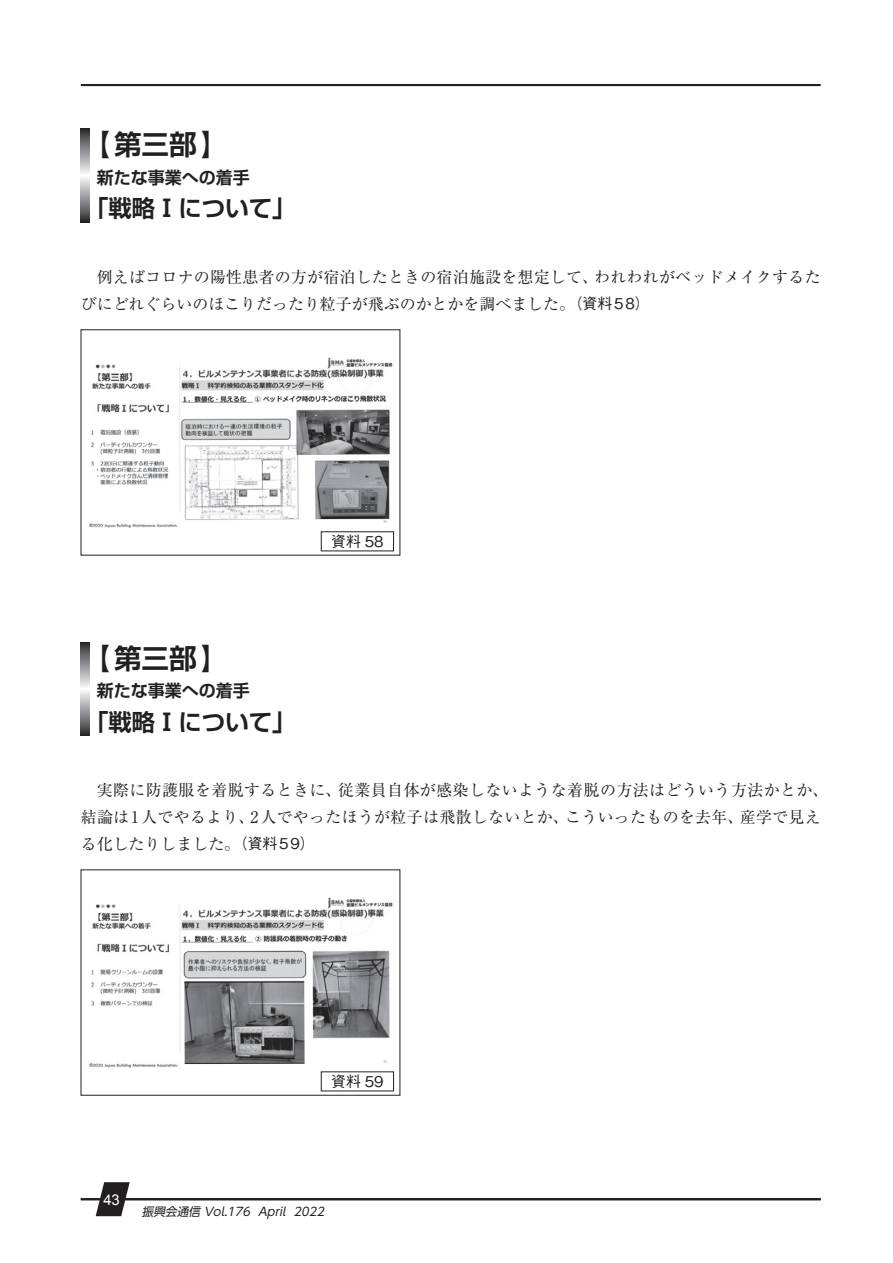
<style>
.page{position:relative;width:893px;height:1263px;background:#fff}
.page>*{position:absolute;margin:0;border:0;box-sizing:border-box;transform-origin:0 0}
.t1{font:700 27.6px "Shin Go Pro De";color:#231f20}
.t2{font:700 23.4px "Shin Go Pro De";color:#231f20}
.t3{font:700 16.95px "Shin Go Pro De";color:#231f20}
.t4{font:15.9px/26.5px "Ryumin Pr 6 N";letter-spacing:.02em;color:#231f20}
.t5{font:500 14.85px "Gothic BBB Pro";color:#231f20}
.t6{font:14.85px "Arial";color:#fff}
.t7{font:italic 11.7px "UD Shin Go Pr 6 N";color:#231f20}
.s1{font-family:"Gothic BBB Pro";font-weight:500;font-size:14.85px}
</style>
<div class="page">
<hr style="left:81px;top:84px;width:740px;height:2px;background:#231f20">
<hr style="left:81px;top:1198px;width:740px;height:2px;background:#231f20">
<svg style="left:96px;top:1182px;width:34px;height:34px"></svg>
<svg style="left:81px;top:129px;width:8px;height:93px"></svg>
<img style="left:89px;top:357px;width:306px;height:195px">
<div style="left:321px;top:532px;width:73px;height:19px;background:#fff"></div>
<svg style="left:81px;top:642px;width:8px;height:94px"></svg>
<img style="left:89px;top:897px;width:306px;height:195px">
<div style="left:321px;top:1072px;width:73px;height:19px;background:#fff"></div>
<h1 class="t1" style="left:83px;top:122px;width:147px">【第三部】</h1>
<p class="t3" style="left:97px;top:164px;width:155px">新たな事業への着手</p>
<h2 class="t2" style="left:85px;top:189px;width:212px">「戦略Ⅰについて」</h2>
<p class="t4" style="left:81px;top:263px;width:741px;text-indent:16px">例えばコロナの陽性患者の方が宿泊したときの宿泊施設を想定して、われわれがベッドメイクするたびにどれぐらいのほこりだったり粒子が飛ぶのかとかを調べました。<span class="s1">（資料58）</span></p>
<h1 class="t1" style="left:83px;top:635px;width:147px">【第三部】</h1>
<p class="t3" style="left:97px;top:677px;width:155px">新たな事業への着手</p>
<h2 class="t2" style="left:85px;top:703px;width:212px">「戦略Ⅰについて」</h2>
<p class="t5" style="left:331px;top:529px;width:54px">資料 58</p>
<p class="t4" style="left:81px;top:776px;width:749px;text-indent:16px">実際に防護服を着脱するときに、従業員自体が感染しないような着脱の方法はどういう方法かとか、結論は1人でやるより、2人でやったほうが粒子は飛散しないとか、こういったものを去年、産学で見える化したりしました。<span class="s1">（資料59）</span></p>
<p class="t5" style="left:331px;top:1069px;width:54px">資料 59</p>
<p class="t6" style="left:103px;top:1189px;width:18px">43</p>
<p class="t7" style="left:142px;top:1202px;width:187px">振興会通信 Vol.176 April 2022</p>
</div>
